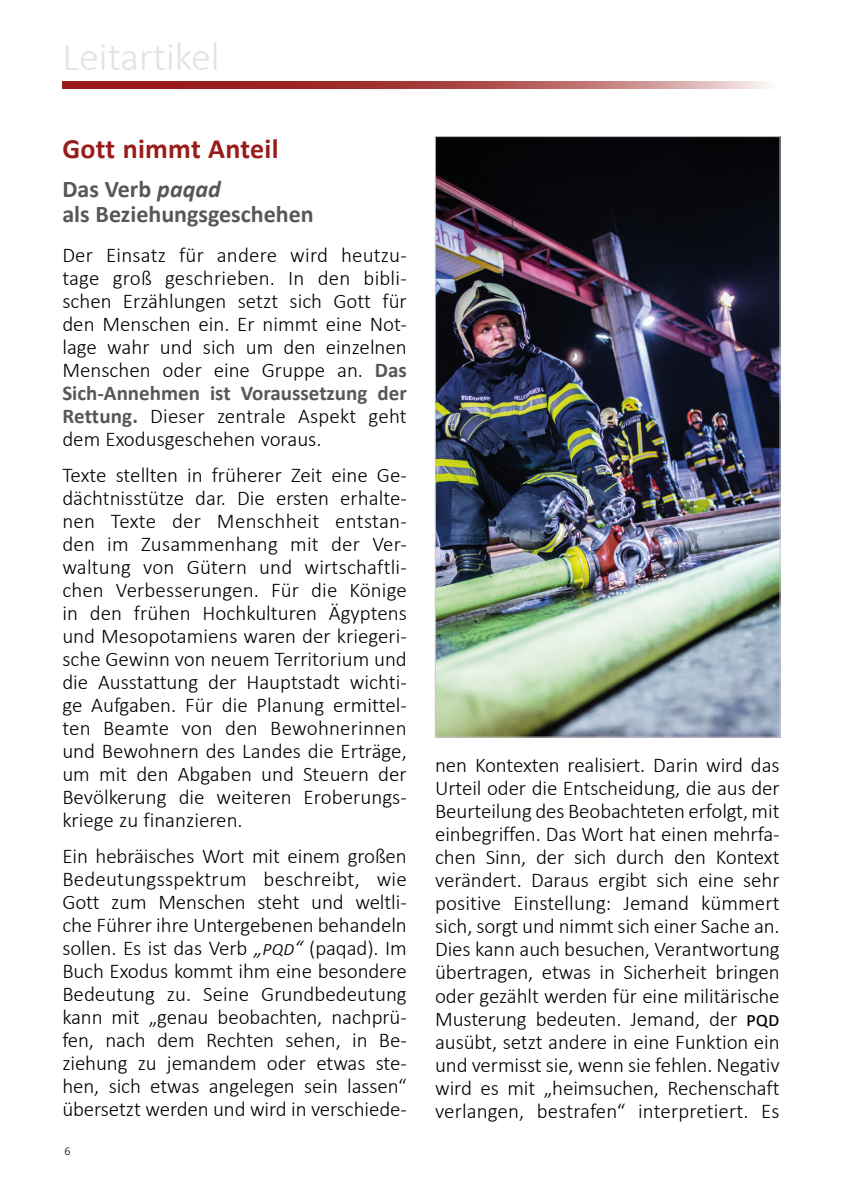
<style>
.page{position:relative;width:842px;height:1191px;background:#fff}
.page>*{position:absolute;margin:0;border:0;box-sizing:border-box;transform-origin:0 0}
.t1{font:300 40px "Calibri";color:#e3e3e3}
.t2{font:700 28px "Calibri";letter-spacing:.01em;color:#981d1a}
.t3{font:700 24px/25px "Calibri";color:#575756}
.t4{font:300 21px/23px "Calibri";color:#000;text-align:justify}
.t5{font:300 12px "Calibri";color:#000}
.s1{font-style:italic}
.s2{font-weight:700;color:#575756}
.s3{font-weight:400}
</style>
<div class="page">
<svg style="left:62px;top:82px;width:707px;height:7px;background:#b05351"></svg>
<img style="left:437px;top:138px;width:341px;height:597px">
<h1 class="t1" style="left:62px;top:32px;width:159px">Leitartikel</h1>
<h2 class="t2" style="left:62px;top:129px;width:218px">Gott nimmt Anteil</h2>
<p class="t3" style="left:62px;top:176px;width:253px">Das Verb <span class="s1">paqad<br></span>als Beziehungsgeschehen</p>
<p class="t4" style="left:62px;top:243px;width:346px">Der Einsatz für andere wird heutzu&shy;tage groß geschrieben. In den bibli&shy;schen Erzählungen setzt sich Gott für den Menschen ein. Er nimmt eine Not&shy;lage wahr und sich um den einzelnen Menschen oder eine Gruppe an. <span class="s2">Das Sich-Annehmen ist Voraussetzung der Rettung.</span> Dieser zentrale Aspekt geht dem Exodusgeschehen voraus.</p>
<p class="t4" style="left:62px;top:463px;width:346px">Texte stellten in früherer Zeit eine Ge&shy;dächtnisstütze dar. Die ersten erhalte&shy;nen Texte der Menschheit entstan&shy;den im Zusammenhang mit der Ver&shy;waltung von Gütern und wirtschaftli&shy;chen Verbesserungen. Für die Könige in den frühen Hochkulturen Ägyptens und Mesopotamiens waren der kriegeri&shy;sche Gewinn von neuem Territorium und die Ausstattung der Hauptstadt wichti&shy;ge Aufgaben. Für die Planung ermittel&shy;ten Beamte von den Bewohnerinnen und Bewohnern des Landes die Erträge, um mit den Abgaben und Steuern der Bevölkerung die weiteren Eroberungs&shy;kriege zu finanzieren.</p>
<p class="t4" style="left:62px;top:844px;width:346px">Ein hebräisches Wort mit einem großen Bedeutungsspektrum beschreibt, wie Gott zum Menschen steht und weltli&shy;che Führer ihre Untergebenen behandeln sollen. Es ist das Verb <span class="s1">„pqd“</span> (paqad). Im Buch Exodus kommt ihm eine besondere Bedeutung zu. Seine Grundbedeutung kann mit „genau beobachten, nachprü&shy;fen, nach dem Rechten sehen, in Be&shy;ziehung zu jemandem oder etwas ste&shy;hen, sich etwas angelegen sein lassen“ übersetzt werden und wird in verschiede-</p>
<p class="t5" style="left:64px;top:1143px;width:8px">6</p>
<p class="t4" style="left:435px;top:754px;width:346px">nen Kontexten realisiert. Darin wird das Urteil oder die Entscheidung, die aus der Beurteilung des Beobachteten erfolgt, mit einbegriffen. Das Wort hat einen mehrfa&shy;chen Sinn, der sich durch den Kontext verändert. Daraus ergibt sich eine sehr positive Einstellung: Jemand kümmert sich, sorgt und nimmt sich einer Sache an.<br>Dies kann auch besuchen, Verantwortung übertragen, etwas in Sicherheit bringen oder gezählt werden für eine militärische Musterung bedeuten. Jemand, der <span class="s3">pqd </span>ausübt, setzt andere in eine Funktion ein und vermisst sie, wenn sie fehlen. Negativ wird es mit „heimsuchen, Rechenschaft verlangen, bestrafen“ interpretiert. Es</p>
</div>
